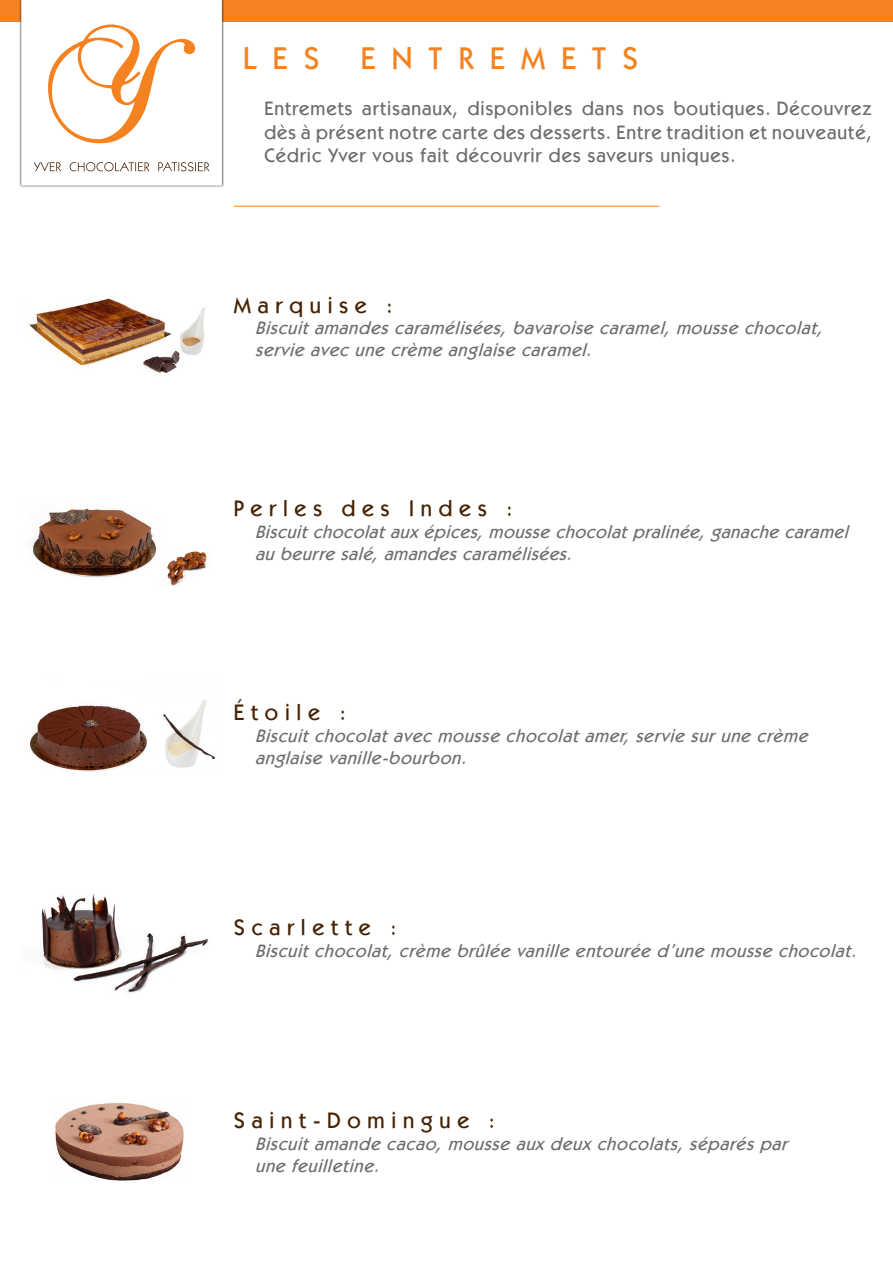
<style>
.page{position:relative;width:893px;height:1263px;background:#fff}
.page>*{position:absolute;margin:0;border:0;box-sizing:border-box;transform-origin:0 0}
.t1{font:500 31.5px "Kabel IT Cby BT";letter-spacing:.52em;color:#f58220}
.t2{font:500 22.5px "Kabel IT Cby BT";letter-spacing:.3em;color:#462304}
.t3{font:500 19.5px/23.4px "Kabel IT Cby BT";letter-spacing:.05em;color:#6c6d70;text-align:justify}
.t4{font:italic 500 18px/21.6px "Kabel IT Cby BT";color:#6c6d70}
</style>
<div class="page">
<div style="left:0;top:0;width:893px;height:21px;background:#f58220"></div>
<div style="left:19px;top:0;width:205px;height:188px;background:#231f20;opacity:.75"></div>
<svg style="left:21px;top:0;width:201px;height:186px"></svg>
<img style="left:29px;top:298px;width:176px;height:75px">
<img style="left:32px;top:508px;width:175px;height:78px">
<img style="left:30px;top:700px;width:185px;height:72px">
<img style="left:41px;top:894px;width:167px;height:99px">
<img style="left:55px;top:1103px;width:129px;height:78px">
<hr style="left:234px;top:206px;width:425px;height:1px;background:#f58220">
<p class="t1" style="left:243px;top:38px;width:78px">LES</p>
<p class="t1" style="left:361px;top:38px;width:279px">ENTREMETS</p>
<p class="t3" style="left:264px;top:97px;width:609px">Entremets artisanaux, disponibles dans nos boutiques. Découvrez dès à présent notre carte des desserts. Entre tradition et nouveauté, Cédric Yver vous fait découvrir des saveurs uniques.</p>
<p class="t2" style="left:234px;top:291px;width:160px">Marquise :</p>
<p class="t4" style="left:255px;top:317px;width:574px">Biscuitamandescaramélisées,bavaroise caramel,mousse chocolat,</p>
<p class="t4" style="left:255px;top:338px;width:343px">servie avec une crème anglaise caramel.</p>
<p class="t2" style="left:234px;top:495px;width:280px">Perles des Indes :</p>
<p class="t4" style="left:255px;top:521px;width:600px">Biscuitchocolatauxépices,mousse chocolatpralinée,ganache caramel au beurre salé,amandescaramélisées.</p>
<p class="t2" style="left:234px;top:699px;width:113px">Étoile :</p>
<p class="t4" style="left:255px;top:725px;width:559px">Biscuitchocolatavec mousse chocolatamer,servie surune crème anglaise vanille-bourbon.</p>
<p class="t2" style="left:234px;top:913px;width:164px">Scarlette :</p>
<p class="t4" style="left:255px;top:939px;width:608px">Biscuitchocolat,crème brûlée vanille entourée d’une mousse chocolat.</p>
<p class="t2" style="left:234px;top:1107px;width:263px">Saint-Domingue :</p>
<p class="t4" style="left:255px;top:1132px;width:539px">Biscuitamande cacao,mousse auxdeuxchocolats,séparéspar</p>
<p class="t4" style="left:255px;top:1154px;width:131px">une feuilletine.</p>
</div>
